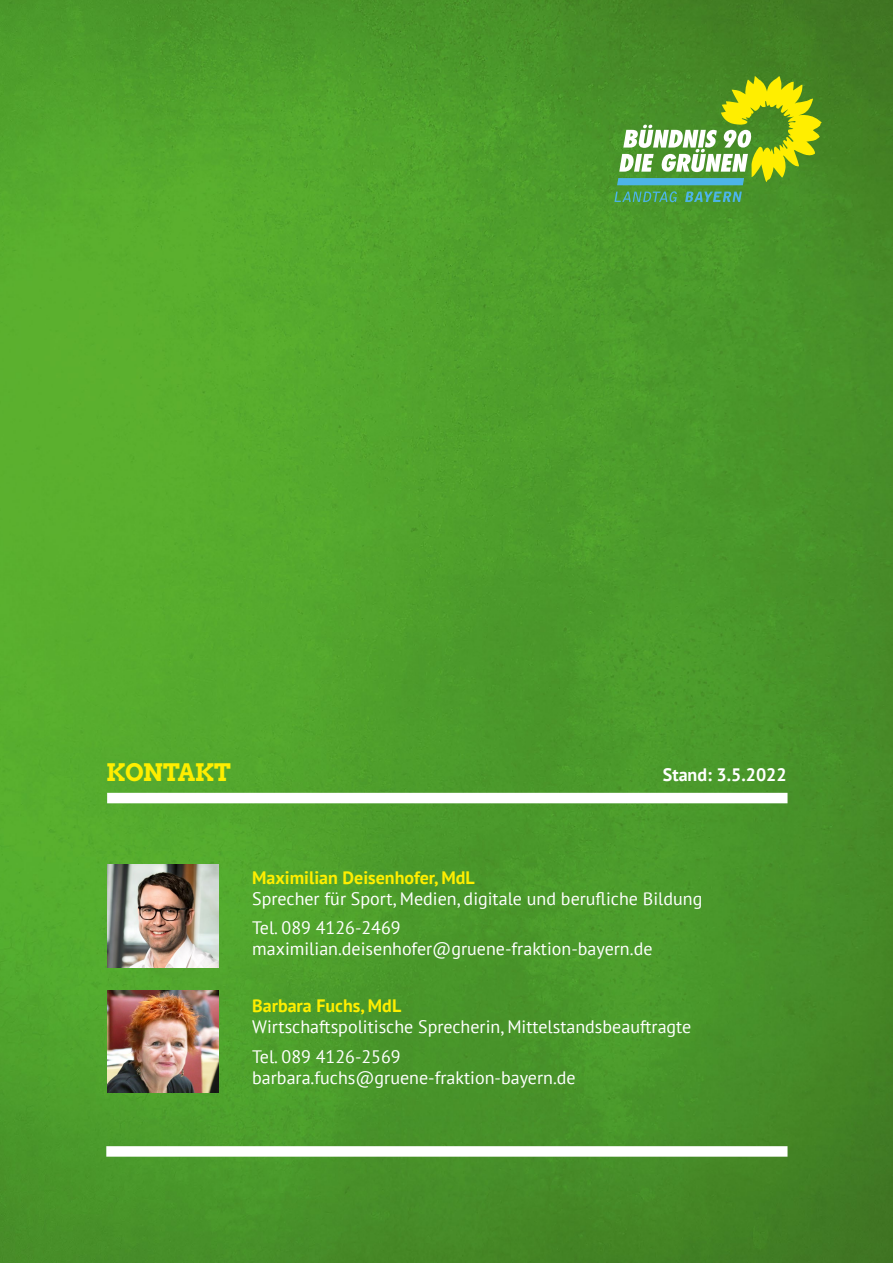
<style>
.page{position:relative;width:893px;height:1263px;background:#fff}
.page>*{position:absolute;margin:0;border:0;box-sizing:border-box;transform-origin:0 0}
.Kontakt_Spenden_gelb{font:24px "Arvo Gruen";letter-spacing:-.025em;color:#fe0}
.Kontakt_Spenden_weiß{font:18px "PT Sans";color:#fff}
.Kontakt_Spenden_weiß-2{font:700 18px "PT Sans";color:#fe0}
.Kontakt_Spenden_weiß-3{font:700 18px "PT Sans";color:#fff}
</style>
<div class="page">
<img style="left:0;top:0;width:893px;height:1263px">
<div style="left:107px;top:793px;width:680px;height:10px;background:#fff"></div>
<div style="left:106px;top:1146px;width:681px;height:11px;background:#fff"></div>
<img style="left:107px;top:865px;width:111px;height:102px">
<img style="left:107px;top:990px;width:111px;height:103px">
<svg style="left:614px;top:191px;width:128px;height:11px"></svg>
<svg style="left:617px;top:76px;width:205px;height:109px;background:#81af43"></svg>
<p class="Kontakt_Spenden_gelb" style="left:106px;top:755px;width:126px">KONTAKT</p>
<p class="Kontakt_Spenden_weiß-3" style="left:663px;top:762px;width:125px">Stand: 3.5.2022</p>
<p class="Kontakt_Spenden_weiß-2" style="left:252px;top:866px;width:224px">Maximilian Deisenhofer, MdL</p>
<p class="Kontakt_Spenden_weiß" style="left:252px;top:887px;width:452px">Sprecher für Sport, Medien, digitale und berufliche Bildung</p>
<p class="Kontakt_Spenden_weiß" style="left:252px;top:916px;width:150px">Tel. 089 4126-2469</p>
<p class="Kontakt_Spenden_weiß" style="left:252px;top:937px;width:402px">maximilian.deisenhofer@gruene-fraktion-bayern.de</p>
<p class="Kontakt_Spenden_weiß-2" style="left:252px;top:994px;width:151px">Barbara Fuchs, MdL</p>
<p class="Kontakt_Spenden_weiß" style="left:252px;top:1015px;width:441px">Wirtschaftspolitische Sprecherin, Mittelstandsbeauftragte</p>
<p class="Kontakt_Spenden_weiß" style="left:252px;top:1045px;width:150px">Tel. 089 4126-2569</p>
<p class="Kontakt_Spenden_weiß" style="left:252px;top:1066px;width:325px">barbara.fuchs@gruene-fraktion-bayern.de</p>
</div>
